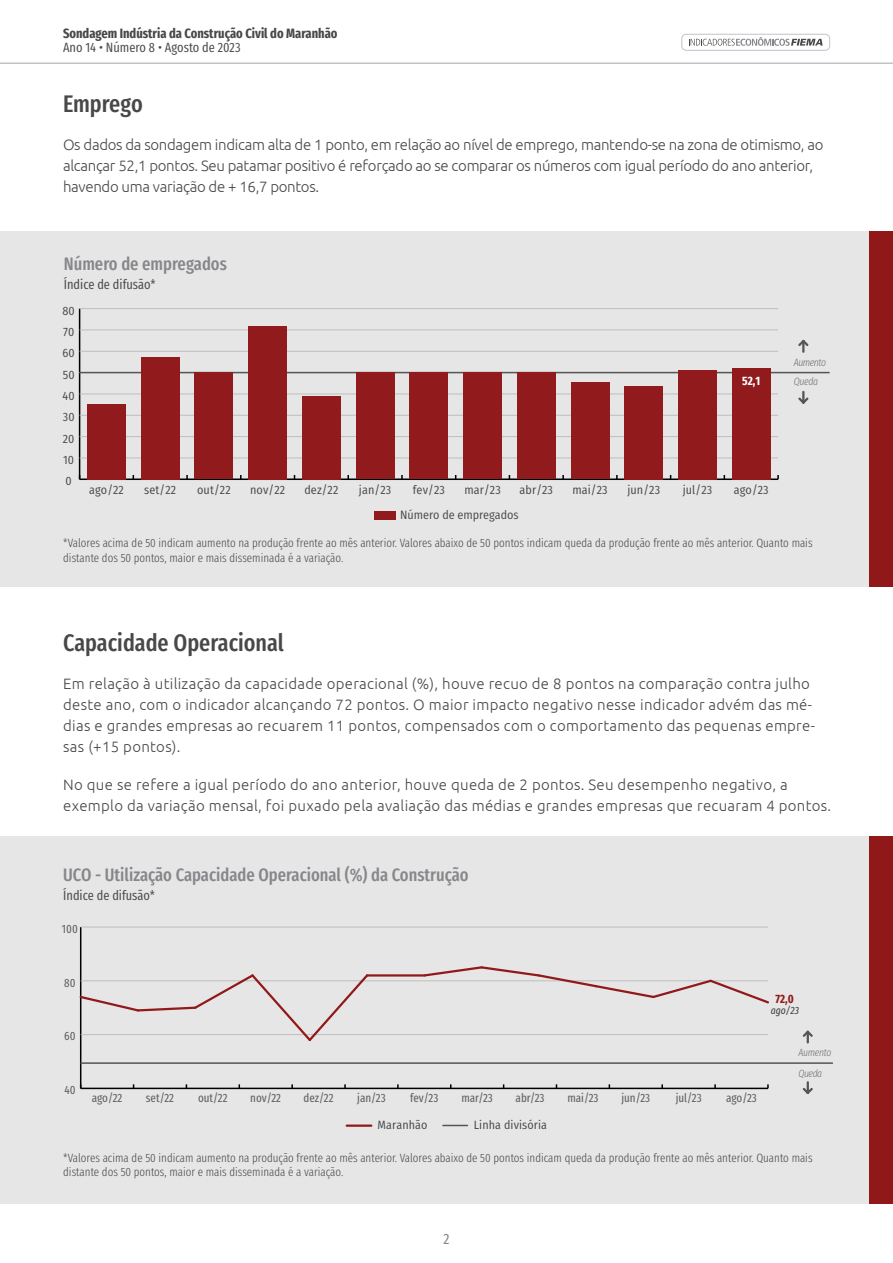
<style>
.page{position:relative;width:893px;height:1263px;background:#fff}
.page>*{position:absolute;margin:0;border:0;box-sizing:border-box;transform-origin:0 0}
.t1{font:500 24px "Fira Sans Compressed";color:#494849}
.t2{font:500 18px "Fira Sans Compressed";color:#87868a}
.t3{font:300 15px/21px "Ubuntu";letter-spacing:.02em;color:#494849}
.t4{font:300 15px/21px "Ubuntu";letter-spacing:-.02em;color:#494849}
.t5{font:15px "Fira Sans Compressed";color:#87868a}
.t6{font:13.5px "Fira Sans Compressed";color:#494849}
.t7{font:700 13.5px "Fira Sans Compressed";color:#494849}
.t8{font:12.15px "Fira Sans Condensed";letter-spacing:.01em;color:#484648}
.t9{font:12.15px "Fira Sans Condensed";color:#494849}
.t10{font:700 12.15px "Fira Sans Compressed";color:#fff}
.Legenda{font:300 12px/14.4px "Fira Sans Compressed";color:#494849}
.t11{font:12px "Fira Sans Compressed";color:#606060}
.t12{font:12px "Fira Sans Condensed";letter-spacing:.01em;color:#484648}
.t13{font:700 12px "Fira Sans Compressed";color:#911919}
.t14{font:italic 300 10.65px "Fira Sans Compressed";letter-spacing:-.045em;color:#717175}
.t15{font:italic 300 10.5px/20.1px "Fira Sans Compressed";letter-spacing:-.03em;color:#717175}
.t16{font:italic 10.5px "Fira Sans Compressed";color:#41423e}
</style>
<div class="page">
<div style="left:681px;top:34px;width:149px;height:17px;border:1px solid #c2c3c9;border-radius:4px"></div>
<svg style="left:689px;top:37px;width:134px;height:9px"></svg>
<hr style="left:0;top:62px;width:893px;height:2px;background:#c2c3c9">
<div style="left:0;top:836px;width:893px;height:368px;background:#e6e6e6"></div>
<div style="left:870px;top:836px;width:23px;height:368px;background:#911819"></div>
<svg style="left:803px;top:1031px;width:10px;height:12px"></svg>
<svg style="left:803px;top:1081px;width:10px;height:13px"></svg>
<hr style="left:347px;top:1124px;width:24px;height:3px;background:#911919">
<svg style="left:443px;top:1125px;width:24px;height:1px"></svg>
<hr style="left:81px;top:1088px;width:687px;height:1px;background:#000">
<hr style="left:80px;top:927px;width:1px;height:161px;background:#000">
<hr style="left:81px;top:1034px;width:687px;height:1px;background:#bebebe">
<hr style="left:81px;top:980px;width:687px;height:1px;background:#bebebe">
<hr style="left:81px;top:927px;width:687px;height:1px;background:#bebebe">
<svg style="left:79px;top:972px;width:291px;height:71px"></svg>
<hr style="left:367px;top:974px;width:57px;height:2px;background:#911919">
<svg style="left:422px;top:966px;width:347px;height:38px"></svg>
<hr style="left:81px;top:1062px;width:752px;height:2px;background:#545653">
<div style="left:0;top:231px;width:893px;height:356px;background:#e6e6e6"></div>
<div style="left:870px;top:231px;width:23px;height:356px;background:#911819"></div>
<svg style="left:798px;top:340px;width:10px;height:13px"></svg>
<svg style="left:798px;top:391px;width:10px;height:13px"></svg>
<hr style="left:80px;top:478px;width:698px;height:2px;background:#000">
<hr style="left:79px;top:309px;width:1px;height:170px;background:#000">
<hr style="left:80px;top:457px;width:698px;height:1px;background:#bebebe">
<hr style="left:80px;top:436px;width:698px;height:1px;background:#bebebe">
<hr style="left:80px;top:415px;width:698px;height:1px;background:#bebebe">
<hr style="left:80px;top:393px;width:698px;height:1px;background:#bebebe">
<hr style="left:80px;top:372px;width:749px;height:1px;background:#545653">
<hr style="left:80px;top:351px;width:698px;height:1px;background:#bebebe">
<hr style="left:80px;top:330px;width:698px;height:1px;background:#bebebe">
<hr style="left:80px;top:308px;width:698px;height:1px;background:#bebebe">
<div style="left:87px;top:404px;width:39px;height:75px;background:#911a1d"></div>
<div style="left:141px;top:357px;width:39px;height:122px;background:#911a1d"></div>
<div style="left:195px;top:373px;width:38px;height:106px;background:#911a1d"></div>
<div style="left:248px;top:326px;width:39px;height:153px;background:#911a1d"></div>
<div style="left:302px;top:396px;width:39px;height:83px;background:#911a1d"></div>
<div style="left:356px;top:373px;width:38px;height:106px;background:#911a1d"></div>
<div style="left:409px;top:373px;width:39px;height:106px;background:#911a1d"></div>
<div style="left:463px;top:373px;width:39px;height:106px;background:#911a1d"></div>
<div style="left:517px;top:373px;width:39px;height:106px;background:#911a1d"></div>
<div style="left:571px;top:383px;width:38px;height:96px;background:#911a1d"></div>
<div style="left:624px;top:386px;width:39px;height:93px;background:#911a1d"></div>
<div style="left:678px;top:370px;width:39px;height:109px;background:#911a1d"></div>
<div style="left:732px;top:368px;width:38px;height:111px;background:#911a1d"></div>
<div style="left:375px;top:511px;width:21px;height:9px;background:#911a1d"></div>
<p class="t7" style="left:63px;top:22px;width:276px">Sondagem Indústria da Construção Civil do Maranhão</p>
<p class="t6" style="left:63px;top:37px;width:179px">Ano 14 • Número 8 • Agosto de 2023</p>
<p class="t1" style="left:63px;top:85px;width:81px">Emprego</p>
<p class="t4" style="left:63px;top:134px;width:762px">Os dados da sondagem indicam alta de 1 ponto, em relação ao nível de emprego, mantendo-se na zona de otimismo, ao alcançar 52,1 pontos. Seu patamar positivo é reforçado ao se comparar os números com igual período do ano anterior, havendo uma variação de + 16,7 pontos.</p>
<p class="t2" style="left:64px;top:249px;width:165px">Número de empregados</p>
<p class="t6" style="left:64px;top:274px;width:93px">Índice de difusão*</p>
<p class="t8" style="left:63px;top:301px;width:14px">80</p>
<p class="t8" style="left:63px;top:323px;width:13px">70</p>
<p class="t8" style="left:63px;top:344px;width:14px">60</p>
<p class="t8" style="left:63px;top:365px;width:13px">50</p>
<p class="t8" style="left:63px;top:387px;width:14px">40</p>
<p class="t8" style="left:63px;top:408px;width:13px">30</p>
<p class="t8" style="left:63px;top:429px;width:13px">20</p>
<p class="t8" style="left:63px;top:451px;width:13px">10</p>
<p class="t8" style="left:66px;top:472px;width:8px">0</p>
<p class="t10" style="left:742px;top:371px;width:20px">52,1</p>
<p class="t8" style="left:89px;top:481px;width:36px">ago/22</p>
<p class="t8" style="left:144px;top:481px;width:33px">set/22</p>
<p class="t8" style="left:197px;top:481px;width:35px">out/22</p>
<p class="t8" style="left:250px;top:481px;width:37px">nov/22</p>
<p class="t8" style="left:304px;top:481px;width:36px">dez/22</p>
<p class="t8" style="left:359px;top:481px;width:34px">jan/23</p>
<p class="t8" style="left:413px;top:481px;width:34px">fev/23</p>
<p class="t8" style="left:464px;top:481px;width:38px">mar/23</p>
<p class="t8" style="left:520px;top:481px;width:35px">abr/23</p>
<p class="t8" style="left:572px;top:481px;width:37px">mai/23</p>
<p class="t8" style="left:627px;top:481px;width:34px">jun/23</p>
<p class="t8" style="left:683px;top:481px;width:31px">jul/23</p>
<p class="t8" style="left:734px;top:481px;width:36px">ago/23</p>
<p class="t9" style="left:400px;top:506px;width:120px">Número de empregados</p>
<p class="t14" style="left:794px;top:355px;width:34px">Aumento</p>
<p class="t14" style="left:794px;top:374px;width:26px">Queda</p>
<p class="Legenda" style="left:63px;top:536px;width:751px">*Valores acima de 50 indicam aumento na produção frente ao mês anterior. Valores abaixo de 50 pontos indicam queda da produção frente ao mês anterior. Quanto mais distante dos 50 pontos, maior e mais disseminada é a variação.</p>
<p class="t1" style="left:63px;top:623px;width:222px">Capacidade Operacional</p>
<p class="t3" style="left:63px;top:673px;width:753px">Em relação à utilização da capacidade operacional (%), houve recuo de 8 pontos na comparação contra julho deste ano, com o indicador alcançando 72 pontos. O maior impacto negativo nesse indicador advém das mé&shy;dias e grandes empresas ao recuarem 11 pontos, compensados com o comportamento das pequenas empre&shy;sas (+15 pontos).</p>
<p class="t3" style="left:63px;top:774px;width:769px">No que se refere a igual período do ano anterior, houve queda de 2 pontos. Seu desempenho negativo, a exemplo da variação mensal, foi puxado pela avaliação das médias e grandes empresas que recuaram 4 pontos.</p>
<p class="t2" style="left:63px;top:860px;width:407px">UCO - Utilização Capacidade Operacional (%) da Construção</p>
<p class="t6" style="left:63px;top:885px;width:93px">Índice de difusão*</p>
<p class="t11" style="left:62px;top:919px;width:17px">100</p>
<p class="t11" style="left:64px;top:973px;width:13px">80</p>
<p class="t11" style="left:64px;top:1027px;width:13px">60</p>
<p class="t11" style="left:64px;top:1081px;width:13px">40</p>
<p class="t11" style="left:92px;top:1089px;width:32px">ago/22</p>
<p class="t11" style="left:146px;top:1089px;width:30px">set/22</p>
<p class="t11" style="left:198px;top:1089px;width:31px">out/22</p>
<p class="t11" style="left:250px;top:1089px;width:32px">nov/22</p>
<p class="t11" style="left:304px;top:1089px;width:31px">dez/22</p>
<p class="t11" style="left:357px;top:1089px;width:30px">jan/23</p>
<p class="t11" style="left:410px;top:1089px;width:30px">fev/23</p>
<p class="t11" style="left:461px;top:1089px;width:33px">mar/23</p>
<p class="t11" style="left:516px;top:1089px;width:30px">abr/23</p>
<p class="t11" style="left:567px;top:1089px;width:33px">mai/23</p>
<p class="t11" style="left:621px;top:1089px;width:30px">jun/23</p>
<p class="t11" style="left:676px;top:1089px;width:27px">jul/23</p>
<p class="t11" style="left:726px;top:1089px;width:32px">ago/23</p>
<p class="t12" style="left:378px;top:1116px;width:51px">Maranhão</p>
<p class="t12" style="left:474px;top:1116px;width:75px">Linha divisória</p>
<p class="t13" style="left:776px;top:989px;width:20px">72,0</p>
<p class="t16" style="left:771px;top:1002px;width:30px">ago/23</p>
<p class="t15" style="left:799px;top:1043px;width:34px">Aumento<br>Queda</p>
<p class="Legenda" style="left:63px;top:1150px;width:751px">*Valores acima de 50 indicam aumento na produção frente ao mês anterior. Valores abaixo de 50 pontos indicam queda da produção frente ao mês anterior. Quanto mais distante dos 50 pontos, maior e mais disseminada é a variação.</p>
<p class="t5" style="left:443px;top:1227px;width:8px">2</p>
</div>
